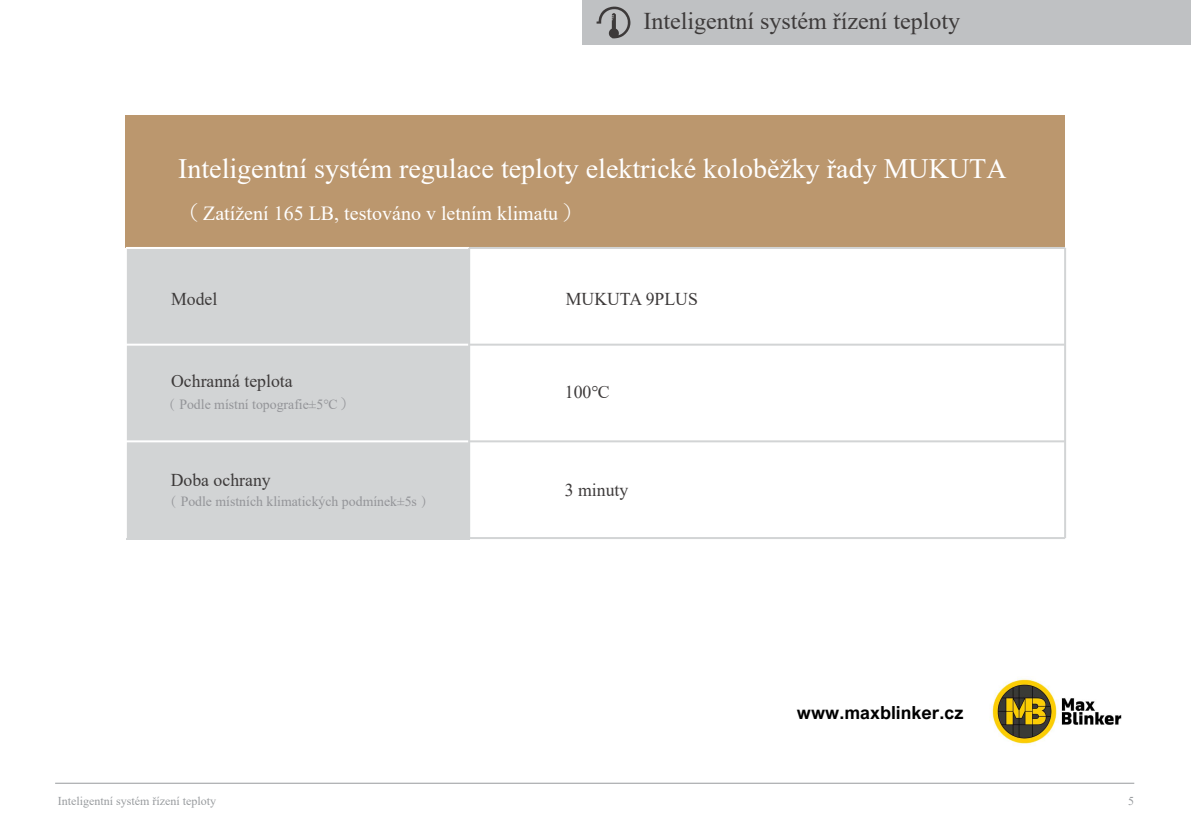
<style>
.page{position:relative;width:1191px;height:840px;background:#fff}
.page>*{position:absolute;margin:0;border:0;box-sizing:border-box;transform-origin:0 0}
.t1{font:28px "Times New Roman";color:#fff}
.t2{font:24px "Times New Roman";color:#3d3a3a}
.t3{font:20px "Times New Roman";color:#fff}
.t4{font:18px "Times New Roman";color:#3d3a3a}
.t5{font:700 18px "Arial Nova";color:#000}
.t6{font:14px "Times New Roman";color:#939498}
.t7{font:12px "Times New Roman";color:#989b9e}
.s1{font-family:"Koz Min Pr 6 N"}
.s2{font-family:"Adobe Song Std";font-weight:300}
</style>
<div class="page">
<hr style="left:55px;top:782px;width:1079px;height:1px;background:#989b9e">
<div style="left:582px;top:0;width:609px;height:44px;background:#bfc1c3"></div>
<svg style="left:596px;top:7px;width:34px;height:31px"></svg>
<div style="left:126px;top:248px;width:343px;height:291px;background:#d2d4d5"></div>
<div style="left:126px;top:116px;width:939px;height:132px;background:#bb976e"></div>
<hr style="left:469px;top:247px;width:596px;height:2px;background:#d2d4d5">
<hr style="left:469px;top:343px;width:596px;height:2px;background:#d2d4d5">
<hr style="left:469px;top:440px;width:596px;height:2px;background:#d2d4d5">
<hr style="left:469px;top:536px;width:596px;height:2px;background:#d2d4d5">
<hr style="left:126px;top:247px;width:343px;height:2px;background:#fff">
<hr style="left:126px;top:343px;width:343px;height:2px;background:#fff">
<hr style="left:126px;top:440px;width:343px;height:2px;background:#fff">
<hr style="left:468px;top:248px;width:2px;height:289px;background:#d2d4d5">
<hr style="left:1064px;top:248px;width:2px;height:289px;background:#d2d4d5">
<hr style="left:125px;top:248px;width:2px;height:289px;background:#fff">
<img style="left:992px;top:678px;width:130px;height:67px">
<h2 class="t2" style="left:643px;top:4px;width:318px">Inteligentní systém řízení teploty</h2>
<h1 class="t1" style="left:178px;top:149px;width:830px">Inteligentní systém regulace teploty elektrické koloběžky řady MUKUTA</h1>
<h3 class="t3" style="left:178px;top:199px;width:406px"><span class="s1">（</span> Zatížení 165 LB, testováno v letním klimatu <span class="s1">）</span></h3>
<p class="t4" style="left:171px;top:286px;width:48px">Model</p>
<p class="t4" style="left:171px;top:368px;width:123px">Ochranná teplota</p>
<p class="t6" style="left:162px;top:394px;width:194px"><span class="s2">（</span> Podle místní topografie±5℃ <span class="s1">）</span></p>
<p class="t4" style="left:171px;top:466px;width:101px">Doba ochrany</p>
<p class="t6" style="left:163px;top:491px;width:272px"><span class="s2">（</span> Podle místních klimatických podmínek±5s <span class="s2">）</span></p>
<p class="t4" style="left:566px;top:286px;width:134px">MUKUTA 9PLUS</p>
<p class="t4" style="left:565px;top:379px;width:46px">100℃</p>
<p class="t4" style="left:565px;top:477px;width:65px">3 minuty</p>
<p class="t5" style="left:797px;top:702px;width:168px">www.maxblinker.cz</p>
<p class="t7" style="left:58px;top:791px;width:160px">Inteligentní systém řízení teploty</p>
<p class="t7" style="left:1128px;top:791px;width:7px">5</p>
</div>
